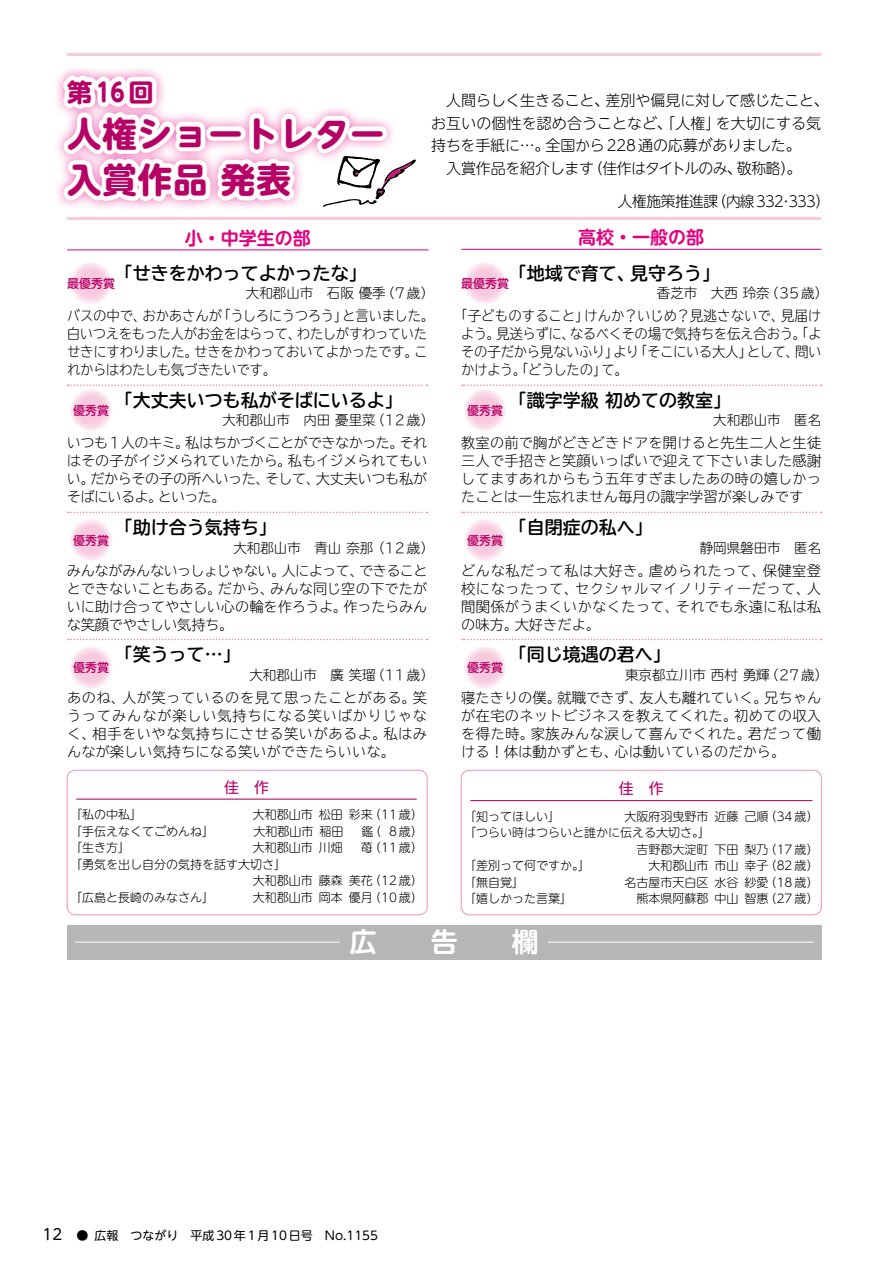
<style>
.page{position:relative;width:893px;height:1263px;background:#fff}
.page>*{position:absolute;margin:0;border:0;box-sizing:border-box;transform-origin:0 0}
.t1{font:700 34.5px/46.5px "UD Shin M Go Pr 6";letter-spacing:.025em;color:#b60065}
.t2{font:700 25.2px "UD Shin M Go Pr 6";color:#b60065}
.t3{font:700 18px "TBUDR Go Std";color:#000}
.t4{font:700 18px "UD Shin M Go Pr 6 De";color:#e4007f}
.t5{font:300 15px/22.5px "UD Shin M Go Pr 6";letter-spacing:-.01em;color:#000}
.t6{font:300 15px "UD Shin M Go Pr 6";letter-spacing:-.03em;color:#000}
.t7{font:15px "UD Shin M Go Pr 6";color:#b60065}
.t8{font:300 14.25px/18px "TBUDR Go Std Super";letter-spacing:-.01em;color:#000;text-align:justify}
.t9{font:300 14.25px/18px "TBUDR Go Std Super";letter-spacing:-.035em;color:#000;scale:.95 1}
.t10{font:300 14.25px/18px "TBUDR Go Std Super";letter-spacing:-.01em;color:#000;text-align:justify;scale:.95 1}
.t11{font:300 13.5px "TBUDR Go Std Super";color:#000}
.t12{font:300 12px "UD Shin M Go Pr 6";color:#000}
.t13{font:12px "UD Shin M Go Pr 6";color:#000}
.t14{font:500 12px "UD Shin M Go Pr 6";color:#b60065}
.s1{font-size:15px}
</style>
<div class="page">
<hr style="left:67px;top:249px;width:362px;height:1px;background:#e4007f">
<hr style="left:461px;top:249px;width:360px;height:1px;background:#e4007f">
<svg style="left:68px;top:384px;width:359px;height:2px"></svg>
<svg style="left:68px;top:512px;width:359px;height:1px"></svg>
<svg style="left:68px;top:639px;width:359px;height:1px"></svg>
<svg style="left:462px;top:384px;width:359px;height:2px"></svg>
<svg style="left:462px;top:512px;width:359px;height:1px"></svg>
<svg style="left:462px;top:639px;width:359px;height:1px"></svg>
<hr style="left:76px;top:798px;width:341px;height:2px;background:#b60065">
<div style="left:67px;top:770px;width:361px;height:145px;border:1px solid #f19ec2;border-radius:9px"></div>
<hr style="left:470px;top:800px;width:342px;height:1px;background:#b60065">
<div style="left:461px;top:770px;width:361px;height:145px;border:1px solid #f19ec2;border-radius:9px"></div>
<svg style="left:56px;top:68px;width:360px;height:140px"></svg>
<hr style="left:67px;top:53px;width:754px;height:3px;background:#f7c9dd">
<hr style="left:67px;top:217px;width:754px;height:3px;background:#f7c9dd">
<div style="left:67px;top:925px;width:754px;height:34px;background:#b5b6b6"></div>
<hr style="left:75px;top:942px;width:265px;height:1px;background:#fff">
<hr style="left:548px;top:942px;width:266px;height:1px;background:#fff">
<svg style="left:70px;top:262px;width:42px;height:43px"></svg>
<svg style="left:464px;top:262px;width:42px;height:43px"></svg>
<svg style="left:70px;top:389px;width:42px;height:43px"></svg>
<svg style="left:464px;top:389px;width:42px;height:43px"></svg>
<svg style="left:70px;top:519px;width:42px;height:42px"></svg>
<svg style="left:464px;top:519px;width:42px;height:42px"></svg>
<svg style="left:70px;top:646px;width:42px;height:43px"></svg>
<svg style="left:464px;top:646px;width:42px;height:43px"></svg>
<h2 class="t2" style="left:67px;top:70px;width:88px">第16回</h2>
<h1 class="t1" style="left:67px;top:108px;width:319px">人権ショートレター入賞作品 発表</h1>
<p class="t5" style="left:431px;top:88px;width:399px;text-indent:15px">人間らしく生きること、差別や偏見に対して感じたこと、お互いの個性を認め合うことなど、｢人権｣を大切にする気持ちを手紙に…。全国から228通の応募がありました。<br>　入賞作品を紹介します（佳作はタイトルのみ、敬称略）。</p>
<p class="t6" style="left:618px;top:190px;width:213px">人権施策推進課（内線 332･333）</p>
<p class="t4" style="left:185px;top:223px;width:127px">小・中学生の部</p>
<p class="t4" style="left:578px;top:222px;width:127px">高校・一般の部</p>
<p class="t3" style="left:115px;top:259px;width:254px">「せきをかわってよかったな」</p>
<p class="t11" style="left:246px;top:282px;width:190px">大和郡山市　石阪優季（7歳）</p>
<p class="t9" style="left:67px;top:306px;width:388px">バスの中で、おかあさんが「うしろにうつろう」と言いました。白いつえをもった人がお金をはらって、わたしがすわっていたせきにすわりました。せきをかわっておいてよかったです。これからはわたしも気づきたいです。</p>
<p class="t3" style="left:115px;top:386px;width:299px">「大丈夫いつも私がそばにいるよ」　</p>
<p class="t11" style="left:222px;top:409px;width:213px">大和郡山市　内田憂里菜（12歳）</p>
<p class="t8" style="left:67px;top:434px;width:362px">いつも1人のキミ。私はちかづくことができなかった。それはその子がイジメられていたから。私もイジメられてもいい。だからその子の所へいった、そして、大丈夫いつも私がそばにいるよ。といった。</p>
<p class="t3" style="left:115px;top:513px;width:173px">「助け合う気持ち」　</p>
<p class="t11" style="left:233px;top:536px;width:202px">大和郡山市　青山奈那（12歳）</p>
<p class="t8" style="left:67px;top:561px;width:362px">みんながみんないっしょじゃない。人によって、できることとできないこともある。だから、みんな同じ空の下でたがいに助け合ってやさしい心の輪を作ろうよ。作ったらみんな笑顔でやさしい気持ち。</p>
<p class="t3" style="left:115px;top:640px;width:128px">「笑うって…」</p>
<p class="t11" style="left:249px;top:663px;width:186px">大和郡山市　廣笑瑠（11歳）</p>
<p class="t8" style="left:67px;top:688px;width:362px">あのね、人が笑っているのを見て思ったことがある。笑うってみんなが楽しい気持ちになる笑いばかりじゃなく、相手をいやな気持ちにさせる笑いがあるよ。私はみんなが楽しい気持ちになる笑いができたらいいな。</p>
<p class="t3" style="left:509px;top:259px;width:213px">「地域で育て、見守ろう」</p>
<p class="t11" style="left:657px;top:282px;width:173px">香芝市　大西玲奈（35歳）</p>
<p class="t10" style="left:461px;top:306px;width:381px;text-indent:-7px">「子どものすること」けんか？いじめ？見逃さないで、見届けよう。見送らずに、なるべくその場で気持ちを伝え合おう。「よその子だから見ないふり」より「そこにいる大人」として、問いかけよう。「どうしたの」て。</p>
<p class="t3" style="left:509px;top:386px;width:233px">「識字学級 初めての教室」　</p>
<p class="t11" style="left:713px;top:409px;width:109px">大和郡山市　匿名</p>
<p class="t8" style="left:461px;top:434px;width:362px">教室の前で胸がどきどきドアを開けると先生二人と生徒三人で手招きと笑顔いっぱいで迎えて下さいました感謝してますあれからもう五年すぎましたあの時の嬉しかったことは一生忘れません毎月の識字学習が楽しみです</p>
<p class="t3" style="left:509px;top:513px;width:145px">「自閉症の私へ」</p>
<p class="t11" style="left:700px;top:536px;width:123px">静岡県磐田市　匿名</p>
<p class="t8" style="left:461px;top:561px;width:361px">どんな私だって私は大好き。虐められたって、保健室登校になったって、セクシャルマイノリティーだって、人間関係がうまくいかなくたって、それでも永遠に私は私の味方。大好きだよ。</p>
<p class="t3" style="left:509px;top:640px;width:172px">「同じ境遇の君へ」　</p>
<p class="t11" style="left:625px;top:663px;width:204px">東京都立川市西村勇輝（27歳）</p>
<p class="t8" style="left:461px;top:688px;width:362px">寝たきりの僕。就職できず、友人も離れていく。兄ちゃんが在宅のネットビジネスを教えてくれた。初めての収入を得た時。家族みんな涙して喜んでくれた。君だって働ける！体は動かずとも、心は動いているのだから。</p>
<p class="t14" style="left:67px;top:273px;width:49px">最優秀賞</p>
<p class="t14" style="left:461px;top:273px;width:49px">最優秀賞</p>
<p class="t14" style="left:73px;top:400px;width:37px">優秀賞</p>
<p class="t14" style="left:467px;top:400px;width:37px">優秀賞</p>
<p class="t14" style="left:73px;top:530px;width:37px">優秀賞</p>
<p class="t14" style="left:467px;top:530px;width:37px">優秀賞</p>
<p class="t14" style="left:73px;top:657px;width:37px">優秀賞</p>
<p class="t14" style="left:467px;top:657px;width:37px">優秀賞</p>
<p class="t7" style="left:224px;top:774px;width:46px">佳　作</p>
<p class="t12" style="left:70px;top:805px;width:74px">「私の中私」</p>
<p class="t12" style="left:253px;top:805px;width:171px">大和郡山市 松田 彩来（11歳）</p>
<p class="t12" style="left:70px;top:821px;width:145px">「手伝えなくてごめんね」</p>
<p class="t12" style="left:253px;top:821px;width:91px">大和郡山市 稲田</p>
<p class="t12" style="left:361px;top:821px;width:63px">鑑（ 8歳）</p>
<p class="t12" style="left:70px;top:838px;width:61px">「生き方」</p>
<p class="t12" style="left:253px;top:838px;width:91px">大和郡山市 川畑</p>
<p class="t12" style="left:361px;top:838px;width:63px">苺（11歳）</p>
<p class="t12" style="left:70px;top:854px;width:218px">「勇気を出し自分の気持を話す大切さ」</p>
<p class="t12" style="left:253px;top:871px;width:171px">大和郡山市 藤森 美花（12歳）</p>
<p class="t12" style="left:70px;top:887px;width:145px">「広島と長崎のみなさん」</p>
<p class="t12" style="left:253px;top:887px;width:171px">大和郡山市 岡本 優月（10歳）</p>
<p class="t7" style="left:619px;top:776px;width:46px">佳　作</p>
<p class="t12" style="left:464px;top:806px;width:97px">「知ってほしい」</p>
<p class="t12" style="left:624px;top:806px;width:195px">大阪府羽曳野市 近藤 己順（34歳）</p>
<p class="t12" style="left:464px;top:823px;width:247px">「つらい時はつらいと誰かに伝える大切さ。」</p>
<p class="t12" style="left:636px;top:839px;width:183px">吉野郡大淀町 下田 梨乃（17歳）</p>
<p class="t12" style="left:464px;top:856px;width:127px">「差別って何ですか。」</p>
<p class="t12" style="left:648px;top:856px;width:171px">大和郡山市 市山 幸子（82歳）</p>
<p class="t12" style="left:464px;top:872px;width:61px">「無自覚」</p>
<p class="t12" style="left:624px;top:872px;width:195px">名古屋市天白区 水谷 紗愛（18歳）</p>
<p class="t12" style="left:464px;top:889px;width:109px">「嬉しかった言葉」</p>
<p class="t12" style="left:636px;top:889px;width:183px">熊本県阿蘇郡 中山 智惠（27歳）</p>
<p class="t13" style="left:43px;top:1226px;width:337px"><span class="s1">12</span> ● 広報　つながり　平成30年1月10日号　No.1155</p>
</div>
